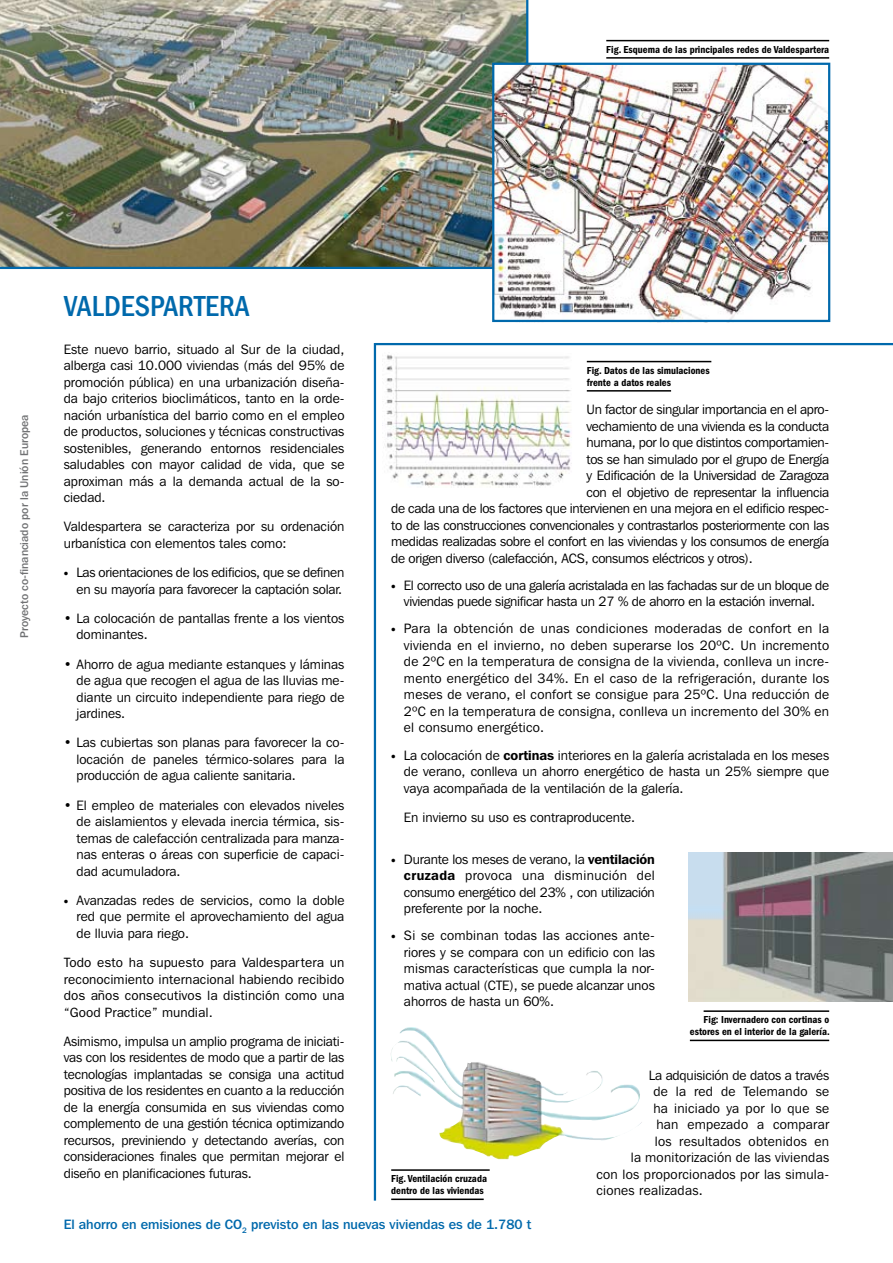
<style>
.page{position:relative;width:893px;height:1263px;background:#fff}
.page>*{position:absolute;margin:0;border:0;box-sizing:border-box;transform-origin:0 0}
.t1{font:500 condensed 30px "Franklin Gothic";color:#0069ac}
.t2{font:13.5px/16.5px "Franklin Gothic IT Cby BT";letter-spacing:-.01em;color:#000;text-align:justify}
.t3{font:13.5px "Franklin Gothic IT Cby BT";letter-spacing:.02em;color:#000}
.t4{font:13.5px/16.5px "Franklin Gothic";color:#000;text-align:justify}
.t5{font:500 13.5px "Franklin Gothic IT Cby BT";color:#0069ac}
.t6{font:500 11.25px "Franklin Gothic IT Cby BT";color:#707173}
.t7{font:600 condensed 10.5px/12px "Franklin Gothic";color:#000}
.s1{font-family:"Myriad Pro";font-weight:700}
.s2{font-weight:600}
</style>
<div class="page">
<img style="left:391px;top:1027px;width:251px;height:132px">
<img style="left:689px;top:853px;width:204px;height:148px">
<img style="left:0;top:0;width:528px;height:269px">
<img style="left:495px;top:66px;width:332px;height:253px">
<div style="left:492px;top:63px;width:338px;height:259px;border:2px solid #0069ac"></div>
<hr style="left:606px;top:57px;width:223px;height:2px;background:#000">
<hr style="left:606px;top:40px;width:223px;height:1px;background:#000">
<hr style="left:587px;top:390px;width:84px;height:2px;background:#000">
<hr style="left:587px;top:361px;width:124px;height:1px;background:#000">
<img style="left:382px;top:355px;width:190px;height:132px">
<hr style="left:374px;top:343px;width:2px;height:857px;background:#0069ac">
<hr style="left:690px;top:1040px;width:139px;height:1px;background:#000">
<hr style="left:704px;top:1010px;width:125px;height:2px;background:#000">
<hr style="left:391px;top:1198px;width:93px;height:2px;background:#000">
<hr style="left:391px;top:1169px;width:99px;height:2px;background:#000">
<hr style="left:375px;top:343px;width:518px;height:2px;background:#0069ac">
<p class="t7" style="left:606px;top:43px;width:224px">Fig. Esquema de las principales redes de Valdespartera</p>
<p class="t6" style="left:17px;top:638px;width:225px;rotate:-90deg">Proyecto co-financiado por la Unión Europea</p>
<h1 class="t1" style="left:64px;top:289px;width:187px">VALDESPARTERA</h1>
<p class="t2" style="left:64px;top:340px;width:282px">Este nuevo barrio, situado al Sur de la ciudad, alberga casi 10.000 viviendas (más del 95% de promoción pública) en una urbanización diseña&shy;da bajo criterios bioclimáticos, tanto en la orde&shy;nación urbanística del barrio como en el empleo de productos, soluciones y técnicas constructivas sostenibles, generando entornos residenciales saludables con mayor calidad de vida, que se aproximan más a la demanda actual de la so&shy;ciedad.</p>
<p class="t2" style="left:64px;top:518px;width:282px">Valdespartera se caracteriza por su ordenación urbanística con elementos tales como:</p>
<p class="t2" style="left:64px;top:564px;width:282px;text-align:right"><span class="s1">•</span> Las orientaciones de los edificios, que se definen en su mayoría para favorecer la captación solar.</p>
<p class="t2" style="left:76px;top:610px;width:269px;text-indent:-13px">• La colocación de pantallas frente a los vientos dominantes.</p>
<p class="t2" style="left:77px;top:655px;width:269px;text-indent:-13px">• Ahorro de agua mediante estanques y láminas de agua que recogen el agua de las lluvias me&shy;diante un circuito independiente para riego de jardines.</p>
<p class="t2" style="left:77px;top:734px;width:269px;text-indent:-13px">• Las cubiertas son planas para favorecer la co&shy;locación de paneles térmico-solares para la producción de agua caliente sanitaria.</p>
<p class="t2" style="left:77px;top:796px;width:269px;text-indent:-13px">• El empleo de materiales con elevados niveles de aislamientos y elevada inercia térmica, sis&shy;temas de calefacción centralizada para manza&shy;nas enteras o áreas con superficie de capaci&shy;dad acumuladora.</p>
<p class="t2" style="left:77px;top:892px;width:269px;text-indent:-13px"><span class="s1">•</span> Avanzadas redes de servicios, como la doble red que permite el aprovechamiento del agua de lluvia para riego.</p>
<p class="t4" style="left:64px;top:954px;width:282px">Todo esto ha supuesto para Valdespartera un reconocimiento internacional habiendo recibido dos años consecutivos la distinción como una “Good Practice” mundial.</p>
<p class="t2" style="left:64px;top:1033px;width:282px">Asimismo, impulsa un amplio programa de iniciati&shy;vas con los residentes de modo que a partir de las tecnologías implantadas se consiga una actitud positiva de los residentes en cuanto a la reducción de la energía consumida en sus viviendas como complemento de una gestión técnica optimizando recursos, previniendo y detectando averías, con consideraciones finales que permitan mejorar el diseño en planificaciones futuras.</p>
<p class="t7" style="left:587px;top:364px;width:124px">Fig. Datos de las simulaciones frente a datos reales</p>
<p class="t2" style="left:587px;top:401px;width:244px">Un factor de singular importancia en el apro-</p>
<p class="t2" style="left:587px;top:417px;width:244px">vechamiento de una vivienda es la conducta</p>
<p class="t2" style="left:587px;top:434px;width:244px">humana, por lo que distintos comportamien-</p>
<p class="t2" style="left:587px;top:450px;width:244px">tos se han simulado por el grupo de Energía</p>
<p class="t2" style="left:587px;top:467px;width:244px">y Edificación de la Universidad de Zaragoza</p>
<p class="t2" style="left:587px;top:483px;width:244px">con el objetivo de representar la influencia</p>
<p class="t2" style="left:391px;top:500px;width:439px">de cada una de los factores que intervienen en una mejora en el edificio respec-</p>
<p class="t2" style="left:391px;top:516px;width:439px">to de las construcciones convencionales y contrastarlos posteriormente con las</p>
<p class="t2" style="left:391px;top:533px;width:439px">medidas realizadas sobre el confort en las viviendas y los consumos de energía</p>
<p class="t2" style="left:391px;top:549px;width:363px">de origen diverso (calefacción, ACS, consumos eléctricos y otros).</p>
<p class="t2" style="left:391px;top:577px;width:439px;text-align:center"><span class="s1">•</span> El correcto uso de una galería acristalada en las fachadas sur de un bloque de viviendas puede significar hasta un 27 % de ahorro en la estación invernal.</p>
<p class="t2" style="left:404px;top:620px;width:427px;text-indent:-13px"><span class="s1">•</span> Para la obtención de unas condiciones moderadas de confort en la vivienda en el invierno, no deben superarse los 20ºC. Un incremento de 2ºC en la temperatura de consigna de la vivienda, conlleva un incre&shy;mento energético del 34%. En el caso de la refrigeración, durante los meses de verano, el confort se consigue para 25ºC. Una reducción de 2ºC en la temperatura de consigna, conlleva un incremento del 30% en el consumo energético.</p>
<p class="t2" style="left:404px;top:746px;width:427px;text-indent:-13px"><span class="s1">•</span> La colocación de <span class="s2">cortinas</span> interiores en la galería acristalada en los meses de verano, conlleva un ahorro energético de hasta un 25% siempre que vaya acompañada de la ventilación de la galería.</p>
<p class="t2" style="left:404px;top:809px;width:233px">En invierno su uso es contraproducente.</p>
<p class="t2" style="left:404px;top:850px;width:252px;text-indent:-13px"><span class="s1">•</span> Durante los meses de verano, la <span class="s2">ventilación cruzada</span> provoca una disminución del consumo energético del 23% , con utilización preferente por la noche.</p>
<p class="t2" style="left:404px;top:927px;width:252px;text-indent:-13px"><span class="s1">•</span> Si se combinan todas las acciones ante&shy;riores y se compara con un edificio con las mismas características que cumpla la nor&shy;mativa actual (CTE), se puede alcanzar unos ahorros de hasta un 60%.</p>
<p class="t7" style="left:690px;top:1014px;width:141px;text-align:right">Fig: Invernadero con cortinas o estores en el interior de la galería.</p>
<p class="t7" style="left:391px;top:1172px;width:97px">Fig. Ventilación cruzada dentro de las viviendas</p>
<p class="t2" style="left:649px;top:1067px;width:182px">La adquisición de datos a través</p>
<p class="t3" style="left:653px;top:1083px;width:177px">de la red de Telemando se</p>
<p class="t3" style="left:653px;top:1100px;width:177px">ha iniciado ya por lo que se</p>
<p class="t3" style="left:656px;top:1116px;width:174px">han empezado a comparar</p>
<p class="t3" style="left:655px;top:1133px;width:176px">los resultados obtenidos en</p>
<p class="t3" style="left:631px;top:1149px;width:200px">la monitorización de las viviendas</p>
<p class="t3" style="left:596px;top:1166px;width:234px">con los proporcionados por las simula-</p>
<p class="t3" style="left:596px;top:1182px;width:108px">ciones realizadas.</p>
<p class="t5" style="left:64px;top:1216px;width:469px">El ahorro en emisiones de CO<sub>2</sub> previsto en las nuevas viviendas es de 1.780 t</p>
</div>
